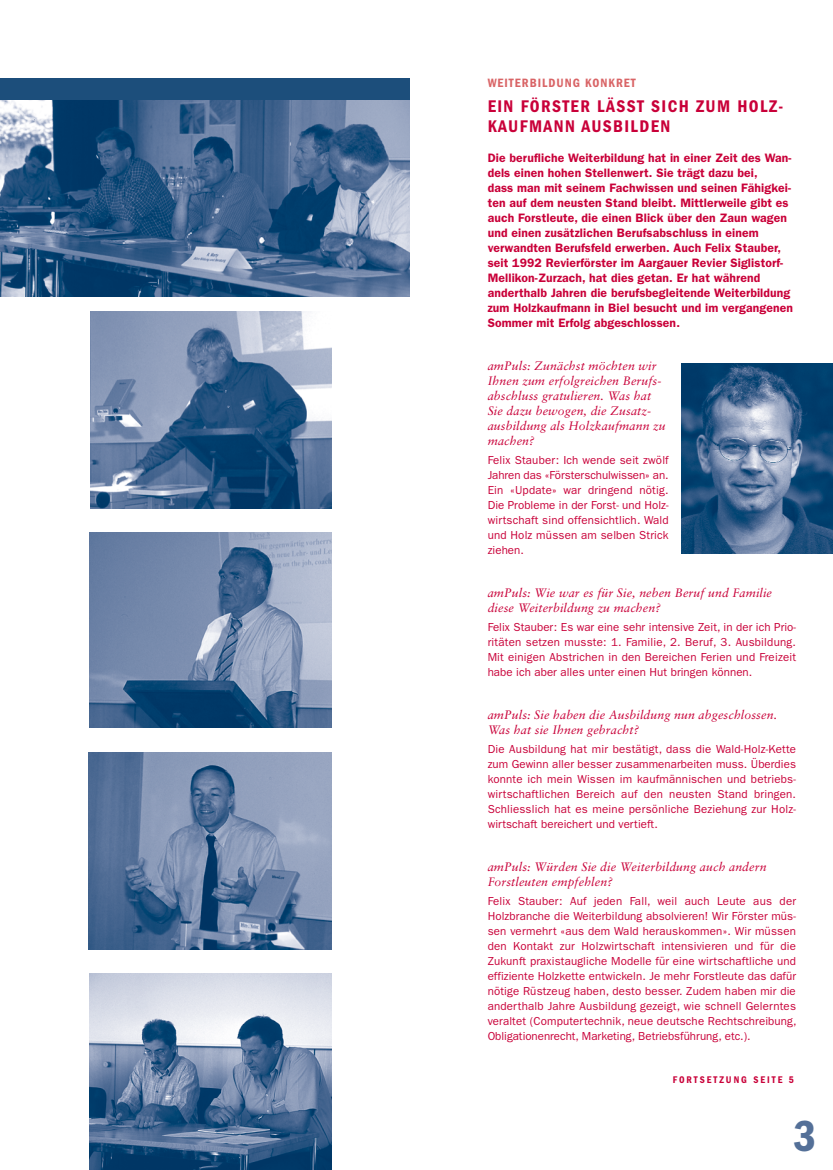
<style>
.page{position:relative;width:833px;height:1170px;background:#fff}
.page>*{position:absolute;margin:0;border:0;box-sizing:border-box;transform-origin:0 0}
.t1{font:600 condensed 45px "Franklin Gothic LT";color:#547098}
.t2{font:600 condensed 17.5px/20px "Franklin Gothic LT";letter-spacing:.08em;color:#c90039}
.t3{font:600 condensed 12.5px "Franklin Gothic LT";letter-spacing:.08em;color:#d96466}
.t4{font:600 12.25px/15px "Franklin Gothic LT";letter-spacing:.01em;color:#c90039}
.t5{font:italic 12.25px/15px "Sabon LT";letter-spacing:.01em;color:#c90039}
.t6{font:11.62px/15px "Franklin Gothic LT";letter-spacing:.005em;color:#c90039;text-align:justify}
.t7{font:600 condensed 10px "Franklin Gothic LT";letter-spacing:.2em;color:#c90039}
</style>
<div class="page">
<img style="left:89px;top:973px;width:243px;height:196px">
<img style="left:0;top:99px;width:409px;height:197px">
<div style="left:0;top:78px;width:409px;height:21px;background:#1c4e7b"></div>
<img style="left:89px;top:752px;width:242px;height:197px">
<img style="left:90px;top:532px;width:241px;height:195px">
<img style="left:90px;top:312px;width:242px;height:196px">
<img style="left:681px;top:363px;width:152px;height:190px">
<p class="t3" style="left:487px;top:76px;width:149px">WEITERBILDUNG KONKRET</p>
<h2 class="t2" style="left:487px;top:96px;width:297px">EIN FÖRSTER LÄSST SICH ZUM HOLZ-<br>KAUFMANN AUSBILDEN</h2>
<p class="t4" style="left:487px;top:150px;width:307px">Die berufliche Weiterbildung hat in einer Zeit des Wan&shy;dels einen hohen Stellenwert. Sie trägt dazu bei,<br>dass man mit seinem Fachwissen und seinen Fähigkei&shy;ten auf dem neusten Stand bleibt. Mittlerweile gibt es auch Forstleute, die einen Blick über den Zaun wagen und einen zusätzlichen Berufsabschluss in einem verwandten Berufsfeld erwerben. Auch Felix Stauber, seit 1992 Revierförster im Aargauer Revier Siglistorf-Mellikon-Zurzach, hat dies getan. Er hat während anderthalb Jahren die berufsbegleitende Weiterbildung zum Holzkaufmann in Biel besucht und im vergangenen Sommer mit Erfolg abgeschlossen.</p>
<p class="t5" style="left:487px;top:358px;width:179px">amPuls: Zunächst möchten wir<br>Ihnen zum erfolgreichen Berufs&shy;abschluss gratulieren. Was hat<br>Sie dazu bewogen, die Zusatz&shy;ausbildung als Holzkaufmann zu machen?</p>
<p class="t6" style="left:487px;top:452px;width:182px">Felix Stauber: Ich wende seit zwölf Jahren das «Försterschulwissen» an.<br>Ein «Update» war dringend nötig.<br>Die Probleme in der Forst- und Holz&shy;wirtschaft sind offensichtlich. Wald und Holz müssen am selben Strick ziehen.</p>
<p class="t5" style="left:487px;top:585px;width:286px">amPuls: Wie war es für Sie, neben Beruf und Familie diese Weiterbildung zu machen?</p>
<p class="t6" style="left:487px;top:619px;width:310px">Felix Stauber: Es war eine sehr intensive Zeit, in der ich Prio&shy;ritäten setzen musste: 1. Familie, 2. Beruf, 3. Ausbildung.<br>Mit einigen Abstrichen in den Bereichen Ferien und Freizeit habe ich aber alles unter einen Hut bringen können.</p>
<p class="t5" style="left:487px;top:707px;width:291px">amPuls: Sie haben die Ausbildung nun abgeschlossen.<br>Was hat sie Ihnen gebracht?</p>
<p class="t6" style="left:487px;top:741px;width:310px">Die Ausbildung hat mir bestätigt, dass die Wald-Holz-Kette zum Gewinn aller besser zusammenarbeiten muss. Überdies konnte ich mein Wissen im kaufmännischen und betriebs&shy;wirtschaftlichen Bereich auf den neusten Stand bringen.<br>Schliesslich hat es meine persönliche Beziehung zur Holz&shy;wirtschaft bereichert und vertieft.</p>
<p class="t5" style="left:487px;top:859px;width:280px">amPuls: Würden Sie die Weiterbildung auch andern<br>Forstleuten empfehlen?</p>
<p class="t6" style="left:487px;top:893px;width:310px">Felix Stauber: Auf jeden Fall, weil auch Leute aus der Holzbranche die Weiterbildung absolvieren! Wir Förster müs&shy;sen vermehrt «aus dem Wald herauskommen». Wir müssen den Kontakt zur Holzwirtschaft intensivieren und für die Zukunft praxistaugliche Modelle für eine wirtschaftliche und effiziente Holzkette entwickeln. Je mehr Forstleute das dafür nötige Rüstzeug haben, desto besser. Zudem haben mir die anderthalb Jahre Ausbildung gezeigt, wie schnell Gelerntes veraltet (Computertechnik, neue deutsche Rechtschreibung, Obligationenrecht, Marketing, Betriebsführung, etc.).</p>
<p class="t7" style="left:672px;top:1073px;width:123px">FORTSETZUNG SEITE 5</p>
<h1 class="t1" style="left:793px;top:1109px;width:24px">3</h1>
</div>
